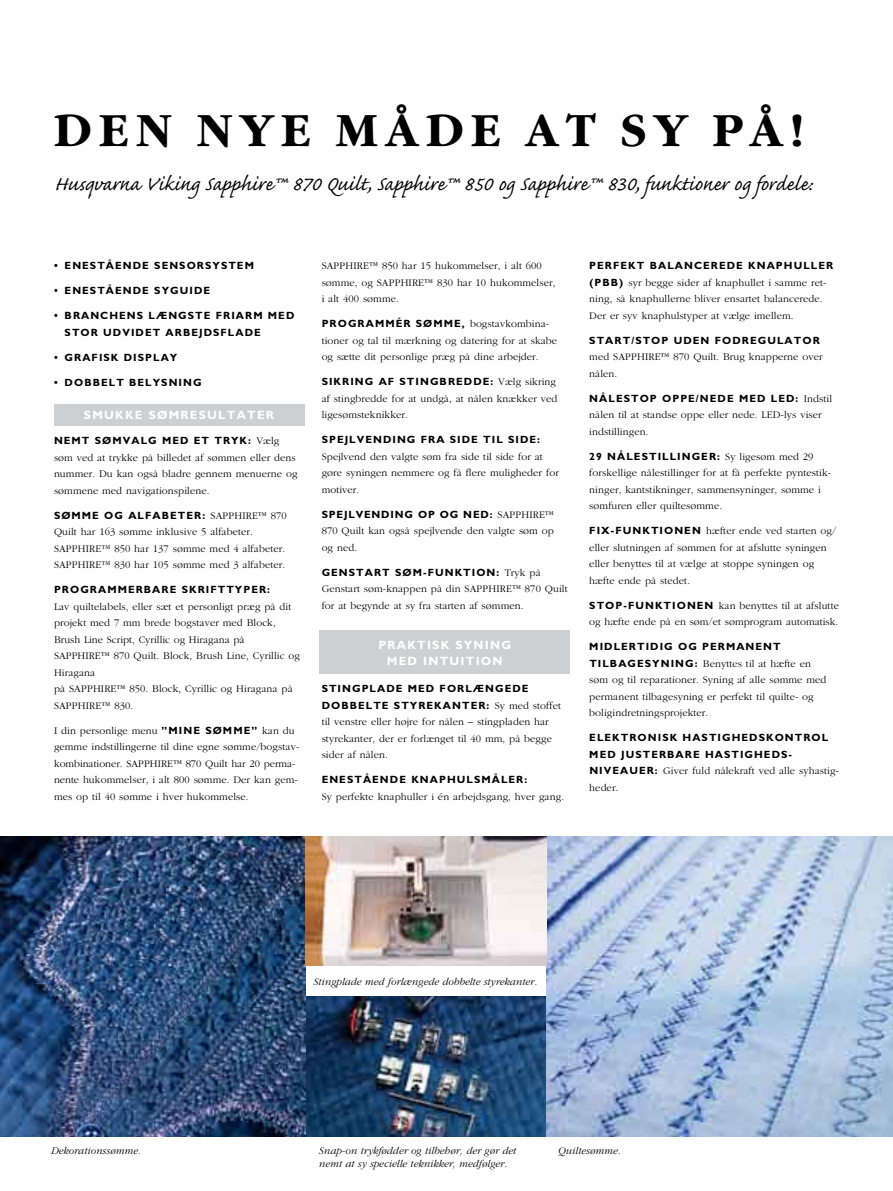
<style>
.page{position:relative;width:893px;height:1191px;background:#fff}
.page>*{position:absolute;margin:0;border:0;box-sizing:border-box;transform-origin:0 0}
.t1{font:700 49.5px "Garamond";letter-spacing:.15em;color:#000}
.t2{font:25.5px "Caflisch Script";color:#000}
.t3{font:700 12px/16.5px "Gill Sans";letter-spacing:.1em;color:#fff}
.t4{font:300 10.5px/16.5px "Garamond";letter-spacing:.01em;color:#000}
.t5{font:700 10.5px/16.5px "Gill Sans";letter-spacing:.1em;color:#000}
.t6{font:italic 300 10.5px/13.5px "Garamond";letter-spacing:.01em;color:#000}
.t7{font:700 10.5px "Gill Sans";letter-spacing:.08em;color:#000}
.s1{font-family:"Garamond";font-weight:300}
.s2{font-family:"Gill Sans";font-weight:700}
</style>
<div class="page">
<img style="left:305px;top:996px;width:241px;height:141px">
<img style="left:546px;top:836px;width:347px;height:301px">
<img style="left:0;top:836px;width:305px;height:301px">
<img style="left:305px;top:836px;width:241px;height:129px">
<div style="left:54px;top:404px;width:250px;height:22px;background:#cecfd0"></div>
<div style="left:320px;top:630px;width:250px;height:44px;background:#cecfd0"></div>
<h1 class="t1" style="left:54px;top:104px;width:182px">DEN NYE</h1>
<h1 class="t1" style="left:336px;top:104px;width:469px">MÅDE AT SY PÅ!</h1>
<h2 class="t2" style="left:54px;top:171px;width:760px">Husqvarna Viking Sapphire™ 870 Quilt, Sapphire™ 850 og Sapphire™ 830, funktioner og fordele:</h2>
<p class="t5" style="left:54px;top:257px;width:201px">• ENESTÅENDE SENSORSYSTEM</p>
<p class="t5" style="left:54px;top:282px;width:156px">• ENESTÅENDE SYGUIDE</p>
<p class="t5" style="left:54px;top:307px;width:150px">• BRANCHENS LÆNGSTE</p>
<p class="t5" style="left:216px;top:307px;width:16px">FRIAR</p>
<p class="t5" style="left:253px;top:307px;width:43px">M MED</p>
<p class="t5" style="left:65px;top:324px;width:89px">STOR UDVI DET</p>
<p class="t5" style="left:166px;top:324px;width:95px">ARBEJDSFLADE</p>
<p class="t5" style="left:54px;top:349px;width:100px">• GRAFISK DISPLA</p>
<p class="t5" style="left:170px;top:349px;width:9px">Y</p>
<p class="t5" style="left:54px;top:374px;width:56px">• DOBBELT</p>
<p class="t5" style="left:129px;top:374px;width:74px">BELYSNI NG</p>
<p class="t3" style="left:84px;top:407px;width:134px">SMUKKE SØMRESULTATER</p>
<p class="t5" style="left:54px;top:432px;width:148px">NEMT SØMVALG MED ET</p>
<p class="t5" style="left:214px;top:432px;width:66px">TRYK: <span class="s1">Vælg</span></p>
<p class="t4" style="left:54px;top:449px;width:245px">søm ved at trykke på billedet af sømmen eller dens nummer. Du kan også bladre gennem menuerne og sømmene med navigationspilene.</p>
<p class="t5" style="left:54px;top:507px;width:125px">SØMME OG ALFABETER</p>
<p class="t4" style="left:54px;top:507px;width:234px;text-indent:148px"><span class="s2">:</span> SAPPHIRE™ 870<br>Quilt har 163 sømme inklusive 5 alfabeter.<br>SAPPHIRE™ 850 har 137 sømme med 4 alfabeter.<br>SAPPHIRE™ 830 har 105 sømme med 3 alfabeter.</p>
<p class="t5" style="left:54px;top:581px;width:108px">PROGRAMMERBARE</p>
<p class="t5" style="left:182px;top:581px;width:71px">SKRI FTTYPER</p>
<p class="t5" style="left:267px;top:581px;width:4px">:</p>
<p class="t4" style="left:54px;top:598px;width:247px">Lav quiltelabels, eller sæt et personligt præg på dit projekt med 7 mm brede bogstaver med Block, Brush Line Script, Cyrillic og Hiragana på SAPPHIRE™ 870 Quilt. Block, Brush Line, Cyrillic og Hiragana<br>på SAPPHIRE™ 850. Block, Cyrillic og Hiragana på SAPPHIRE™ 830.</p>
<p class="t4" style="left:54px;top:722px;width:247px">I din personlige menu <span class="s2">”MI NE SØMME ”</span> kan du gemme indstillingerne til dine egne sømme/bogstav&shy;kombinationer. SAPPHIRE™ 870 Quilt har 20 perma&shy;nente hukommelser, i alt 800 sømme. Der kan gem&shy;mes op til 40 sømme i hver hukommelse.</p>
<p class="t4" style="left:322px;top:258px;width:235px">SAPPHIRE™ 850 har 15 hukommelser, i alt 600 sømme, og SAPPHIRE™ 830 har 10 hukommelser, i alt 400 sømme.</p>
<p class="t5" style="left:322px;top:315px;width:229px">PR OGRA MMÉR SØMME , <span class="s1">bogstavkombina-</span></p>
<p class="t4" style="left:322px;top:332px;width:237px">tioner og tal til mærkning og datering for at skabe og sætte dit personlige præg på dine arbejder.</p>
<p class="t5" style="left:322px;top:373px;width:236px">SI KRI NG AF STI NGBRE DDE: <span class="s1">Vælg sikring</span></p>
<p class="t4" style="left:322px;top:390px;width:237px">af stingbredde for at undgå, at nålen knækker ved ligesømsteknikker.</p>
<p class="t5" style="left:322px;top:431px;width:116px">SPEJLVENDING FRA</p>
<p class="t5" style="left:450px;top:431px;width:41px">SIDE TIL</p>
<p class="t5" style="left:508px;top:431px;width:33px">SIDE:</p>
<p class="t4" style="left:322px;top:448px;width:239px">Spejlvend den valgte søm fra side til side for at gøre syningen nemmere og få flere muligheder for motiver.</p>
<p class="t7" style="left:322px;top:508px;width:234px">SPEJLVENDI NG OP OG NED: <span class="s1">SAPPHIRE™</span></p>
<p class="t4" style="left:322px;top:523px;width:234px">870 Quilt kan også spejlvende den valgte søm op og ned.</p>
<p class="t5" style="left:322px;top:564px;width:44px">GENSTART</p>
<p class="t5" style="left:395px;top:564px;width:147px">SØM-FUNKTION: <span class="s1">Tryk på</span></p>
<p class="t4" style="left:322px;top:581px;width:248px">Genstart søm-knappen på din SAPPHIRE™ 870 Quilt for at begynde at sy fra starten af sømmen.</p>
<p class="t3" style="left:387px;top:636px;width:126px;text-indent:21px">KTISK SYNI NG<br>MED INTUITI</p>
<p class="t3" style="left:378px;top:636px;width:10px">PRA</p>
<p class="t3" style="left:481px;top:652px;width:23px">ON</p>
<p class="t5" style="left:322px;top:680px;width:49px">STINGPLA</p>
<p class="t5" style="left:386px;top:680px;width:142px">DE MED FORLÆNGEDE</p>
<p class="t5" style="left:322px;top:697px;width:45px">DOBBELTE</p>
<p class="t5" style="left:394px;top:697px;width:77px">STYRE KANTER</p>
<p class="t4" style="left:322px;top:697px;width:241px;text-indent:165px"><span class="s2">:</span> Sy med stoffet til venstre eller højre for nålen – stingpladen har styrekanter, der er forlænget til 40 mm, på begge sider af nålen.</p>
<p class="t5" style="left:322px;top:771px;width:118px">ENESTÅENDE KNAPHUL</p>
<p class="t5" style="left:474px;top:771px;width:36px">SMÅLER</p>
<p class="t5" style="left:524px;top:771px;width:4px">:</p>
<p class="t4" style="left:322px;top:788px;width:244px">Sy perfekte knaphuller i én arbejdsgang, hver gang.</p>
<p class="t5" style="left:589px;top:257px;width:9px">PER</p>
<p class="t5" style="left:613px;top:257px;width:55px">FEKT BALA</p>
<p class="t5" style="left:684px;top:257px;width:28px">NCERE</p>
<p class="t5" style="left:727px;top:257px;width:50px">DE KNAPHULLER</p>
<p class="t4" style="left:589px;top:274px;width:239px"><span class="s2">(P BB)</span> syr begge sider af knaphullet i samme ret&shy;ning, så knaphullerne bliver ensartet balancerede.<br>Der er syv knaphulstyper at vælge imellem.</p>
<p class="t5" style="left:589px;top:332px;width:17px">START</p>
<p class="t5" style="left:631px;top:332px;width:146px">/STOP UDEN FODREGULAT</p>
<p class="t5" style="left:802px;top:332px;width:18px">OR</p>
<p class="t4" style="left:589px;top:349px;width:235px">med SAPPHIRE™ 870 Quilt. Brug knapperne over nålen.</p>
<p class="t5" style="left:589px;top:390px;width:92px">NÅLESTOP OPPE</p>
<p class="t5" style="left:696px;top:390px;width:138px">/NEDE MED LE D: <span class="s1">Indstil</span></p>
<p class="t4" style="left:589px;top:407px;width:234px">nålen til at standse oppe eller nede. LED-lys viser indstillingen.</p>
<p class="t5" style="left:589px;top:448px;width:67px">29 NÅLESTILLI</p>
<p class="t4" style="left:589px;top:448px;width:243px;text-indent:92px"><span class="s2">NGER :</span> Sy ligesøm med 29 forskellige nålestillinger for at få perfekte pyntestik&shy;ninger, kantstikninger, sammensyninger, sømme i sømfuren eller quiltesømme.</p>
<p class="t4" style="left:589px;top:523px;width:248px"><span class="s2">FI X-FU NKTI ONE N</span> hæfter ende ved starten og/ eller slutningen af sømmen for at afslutte syningen eller benyttes til at vælge at stoppe syningen og hæfte ende på stedet.</p>
<p class="t4" style="left:589px;top:597px;width:251px"><span class="s2">STOP -FU NKTI ONE N</span> kan benyttes til at afslutte og hæfte ende på en søm/et sømprogram automatisk.</p>
<p class="t5" style="left:589px;top:638px;width:33px">MIDLERTI</p>
<p class="t5" style="left:650px;top:638px;width:61px">DIG OG PER</p>
<p class="t5" style="left:726px;top:638px;width:56px">MANENT</p>
<p class="t5" style="left:589px;top:655px;width:8px">TIL</p>
<p class="t4" style="left:589px;top:655px;width:239px;text-indent:21px"><span class="s2">BAGE SYNI NG:</span> Benyttes til at hæfte en søm og til reparationer. Syning af alle sømme med permanent tilbagesyning er perfekt til quilte- og boligindretningsprojekter.</p>
<p class="t5" style="left:589px;top:729px;width:8px">ELE</p>
<p class="t5" style="left:589px;top:729px;width:240px;text-indent:23px">KTRONISK HASTIGHEDSKONTROL<br>MED JUSTER</p>
<p class="t5" style="left:667px;top:746px;width:18px">BARE</p>
<p class="t5" style="left:705px;top:746px;width:88px">HASTI GHE DS-</p>
<p class="t5" style="left:589px;top:762px;width:33px">NIVEAUER</p>
<p class="t4" style="left:655px;top:763px;width:186px"><span class="s2">:</span> Giver fuld nålekraft ved alle syhastig-</p>
<p class="t4" style="left:589px;top:779px;width:31px">heder.</p>
<p class="t6" style="left:51px;top:1143px;width:92px">Dekorationssømme.</p>
<p class="t6" style="left:314px;top:975px;width:225px">Stingplade med forlængede dobbelte styrekanter.</p>
<p class="t6" style="left:319px;top:1143px;width:199px">Snap-on trykfødder og tilbehør, der gør det nemt at sy specielle teknikker, medfølger.</p>
<p class="t6" style="left:558px;top:1143px;width:64px">Quiltesømme.</p>
</div>
